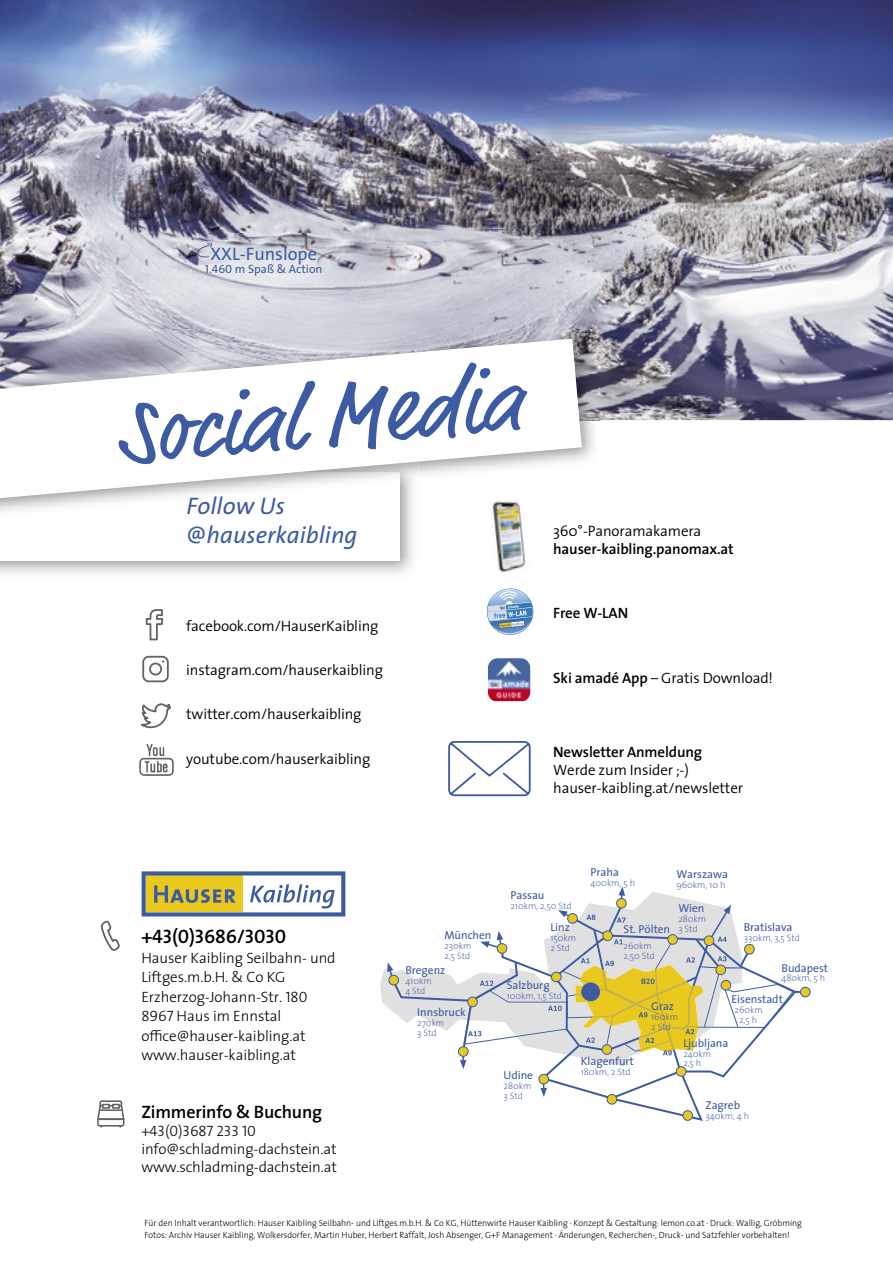
<style>
.page{position:relative;width:893px;height:1263px;background:#fff}
.page>*{position:absolute;margin:0;border:0;box-sizing:border-box;transform-origin:0 0}
.t1{font:90px "Market OT";color:#3c5ba3}
.t2{font:italic 24px/28.8px "The Sans";color:#3c5ba3}
.t3{font:19.5px "The Sans Semi Bold Caps";letter-spacing:-.01em;color:#000}
.t4{font:18.15px "The Sans";color:#3c5ba3}
.t5{font:600 18px "The Sans";letter-spacing:-.01em;color:#000}
.t6{font:300 15px/18px "The Sans";letter-spacing:-.01em;color:#000}
.t7{font:300 15px/19.5px "The Sans";letter-spacing:-.005em;color:#000}
.t8{font:600 15px "The Sans";letter-spacing:-.01em;color:#000}
.t9{font:15px "The Sans Light Caps";letter-spacing:-.01em;color:#000}
.t10{font:12px "The Sans";color:#3c5ba3}
.t11{font:11.55px "The Sans";letter-spacing:-.005em;color:#3c5ba3}
.t12{font:200 9.3px/9.9px "The Sans";letter-spacing:-.005em;color:#3c5ba3}
.t13{font:300 9px/12px "The Sans";color:#000;scale:.96 1}
.s1{font-family:"The Sans Caps"}
.s2{font-weight:600}
.s3{font-family:"The Sans Light Caps";font-weight:400}
</style>
<div class="page">
<img style="left:0;top:0;width:893px;height:420px">
<img style="left:0;top:329px;width:599px;height:224px">
<img style="left:0;top:498px;width:400px;height:55px">
<svg style="left:0;top:339px;width:582px;height:159px"></svg>
<svg style="left:486px;top:588px;width:48px;height:47px"></svg>
<img style="left:489px;top:659px;width:40px;height:42px">
<div style="left:487px;top:657px;width:44px;height:46px;border:1px solid #fff;border-radius:10px"></div>
<svg style="left:140px;top:703px;width:32px;height:26px"></svg>
<svg style="left:145px;top:609px;width:19px;height:32px"></svg>
<svg style="left:142px;top:655px;width:27px;height:28px"></svg>
<svg style="left:139px;top:744px;width:35px;height:32px"></svg>
<svg style="left:448px;top:741px;width:83px;height:56px"></svg>
<img style="left:497px;top:553px;width:29px;height:20px">
<img style="left:488px;top:498px;width:42px;height:55px">
<img style="left:193px;top:234px;width:142px;height:54px">
<svg style="left:196px;top:243px;width:17px;height:15px"></svg>
<svg style="left:97px;top:1100px;width:28px;height:28px"></svg>
<svg style="left:142px;top:871px;width:203px;height:45px"></svg>
<svg style="left:100px;top:920px;width:20px;height:31px"></svg>
<svg style="left:387px;top:886px;width:424px;height:235px"></svg>
<div style="left:581px;top:982px;width:19px;height:19px;background:#3c5ba3;border-radius:50%"></div>
<h3 class="t4" style="left:210px;top:238px;width:108px">XXL-Funslope</h3>
<h3 class="t10" style="left:205px;top:259px;width:119px"><span class="s1">1.460</span> m Spaß &amp; Action</h3>
<h1 class="t1" style="left:111px;top:381px;width:408px;rotate:-5deg">Social Media</h1>
<h2 class="t2" style="left:187px;top:491px;width:172px">Follow Us @hauserkaibling</h2>
<h3 class="t6" style="left:186px;top:616px;width:194px">facebook.com/HauserKaibling</h3>
<h3 class="t6" style="left:186px;top:660px;width:198px">instagram.com/hauserkaibling</h3>
<h3 class="t6" style="left:186px;top:705px;width:177px">twitter.com/hauserkaibling</h3>
<h3 class="t6" style="left:186px;top:749px;width:186px">youtube.com/hauserkaibling</h3>
<h3 class="t6" style="left:553px;top:521px;width:150px">360°-Panoramakamera</h3>
<h3 class="t8" style="left:553px;top:536px;width:182px">hauser-kaibling.panomax.at</h3>
<h3 class="t8" style="left:553px;top:601px;width:77px">Free W-LAN</h3>
<h3 class="t6" style="left:553px;top:669px;width:221px"><span class="s2">Ski amadé App</span> – Gratis Download!</h3>
<h3 class="t8" style="left:553px;top:739px;width:151px">Newsletter Anmeldung</h3>
<h3 class="t6" style="left:553px;top:760px;width:191px">Werde zum Insider ;-) hauser-kaibling.at/newsletter</h3>
<h3 class="t3" style="left:141px;top:920px;width:146px">+43(0)3686/3030</h3>
<h3 class="t7" style="left:141px;top:947px;width:196px">Hauser Kaibling Seilbahn- und<br>Liftges.m.b.H. &amp; Co KG<br>Erzherzog-Johann-Str. <span class="s3">180<br>8967</span> Haus im Ennstal o≤ce@hauser-kaibling.at www.hauser-kaibling.at</h3>
<h3 class="t5" style="left:141px;top:1096px;width:182px">Zimmerinfo &amp; Buchung</h3>
<h3 class="t9" style="left:141px;top:1118px;width:116px">+43(0)3687 233 10</h3>
<h3 class="t7" style="left:141px;top:1139px;width:197px;line-height:18px">info@schladming-dachstein.at www.schladming-dachstein.at</h3>
<p class="t11" style="left:444px;top:925px;width:49px">München</p>
<p class="t12" style="left:444px;top:940px;width:29px">230km<br>2,5 Std</p>
<p class="t11" style="left:405px;top:960px;width:42px">Bregenz</p>
<p class="t12" style="left:405px;top:975px;width:28px">410km<br>4 Std</p>
<p class="t11" style="left:417px;top:1002px;width:50px">Innsbruck</p>
<p class="t12" style="left:417px;top:1017px;width:29px">270km<br>3 Std</p>
<p class="t11" style="left:591px;top:863px;width:30px">Praha</p>
<p class="t12" style="left:591px;top:878px;width:46px">400km, 5 h</p>
<p class="t11" style="left:676px;top:864px;width:53px">Warszawa</p>
<p class="t12" style="left:676px;top:879px;width:51px">960km, 10 h</p>
<p class="t11" style="left:510px;top:885px;width:36px">Passau</p>
<p class="t12" style="left:510px;top:900px;width:63px">210km, 2,50 Std</p>
<p class="t11" style="left:678px;top:898px;width:28px">Wien</p>
<p class="t12" style="left:678px;top:913px;width:29px">280km</p>
<p class="t11" style="left:550px;top:918px;width:21px">Linz</p>
<p class="t12" style="left:678px;top:923px;width:21px">3 Std</p>
<p class="t12" style="left:550px;top:933px;width:27px">150km<br>2 Std</p>
<p class="t11" style="left:624px;top:919px;width:48px">St. Pölten</p>
<p class="t12" style="left:624px;top:940px;width:33px">260km<br>2,50 Std</p>
<p class="t11" style="left:744px;top:918px;width:50px">Bratislava</p>
<p class="t12" style="left:744px;top:933px;width:58px">330km, 3,5 Std</p>
<p class="t11" style="left:507px;top:975px;width:44px">Salzburg</p>
<p class="t12" style="left:507px;top:990px;width:57px">100km, 1,5 Std</p>
<p class="t11" style="left:504px;top:1065px;width:31px">Udine</p>
<p class="t12" style="left:504px;top:1080px;width:29px">280km<br>3 Std</p>
<p class="t11" style="left:581px;top:1051px;width:54px">Klagenfurt</p>
<p class="t12" style="left:581px;top:1066px;width:51px">180km, 2 Std</p>
<p class="t11" style="left:651px;top:996px;width:24px">Graz</p>
<p class="t12" style="left:651px;top:1011px;width:28px">160km<br>2 Std</p>
<p class="t11" style="left:781px;top:958px;width:48px">Budapest</p>
<p class="t12" style="left:781px;top:973px;width:45px">480km, 5 h</p>
<p class="t11" style="left:732px;top:989px;width:53px">Eisenstadt</p>
<p class="t12" style="left:734px;top:1004px;width:30px;text-align:center">260km<br>2,5 h</p>
<p class="t11" style="left:683px;top:1033px;width:47px">Ljubljana</p>
<p class="t12" style="left:683px;top:1048px;width:29px">240km<br>2,5 h</p>
<p class="t11" style="left:705px;top:1095px;width:36px">Zagreb</p>
<p class="t12" style="left:705px;top:1110px;width:45px">340km, 4 h</p>
<p class="t13" style="left:145px;top:1217px;width:686px">Für den Inhalt verantwortlich: Hauser Kaibling Seilbahn- und Liftges.m.b.H. &amp; Co KG, Hüttenwirte Hauser Kaibling · Konzept &amp; Gestaltung: lemon.co.at · Druck: Wallig, Gröbming<br>Fotos: Archiv Hauser Kaibling, Wolkersdorfer, Martin Huber, Herbert Raffalt, Josh Absenger, G+F Management · Änderungen, Recherchen-, Druck- und Satzfehler vorbehalten!</p>
</div>
